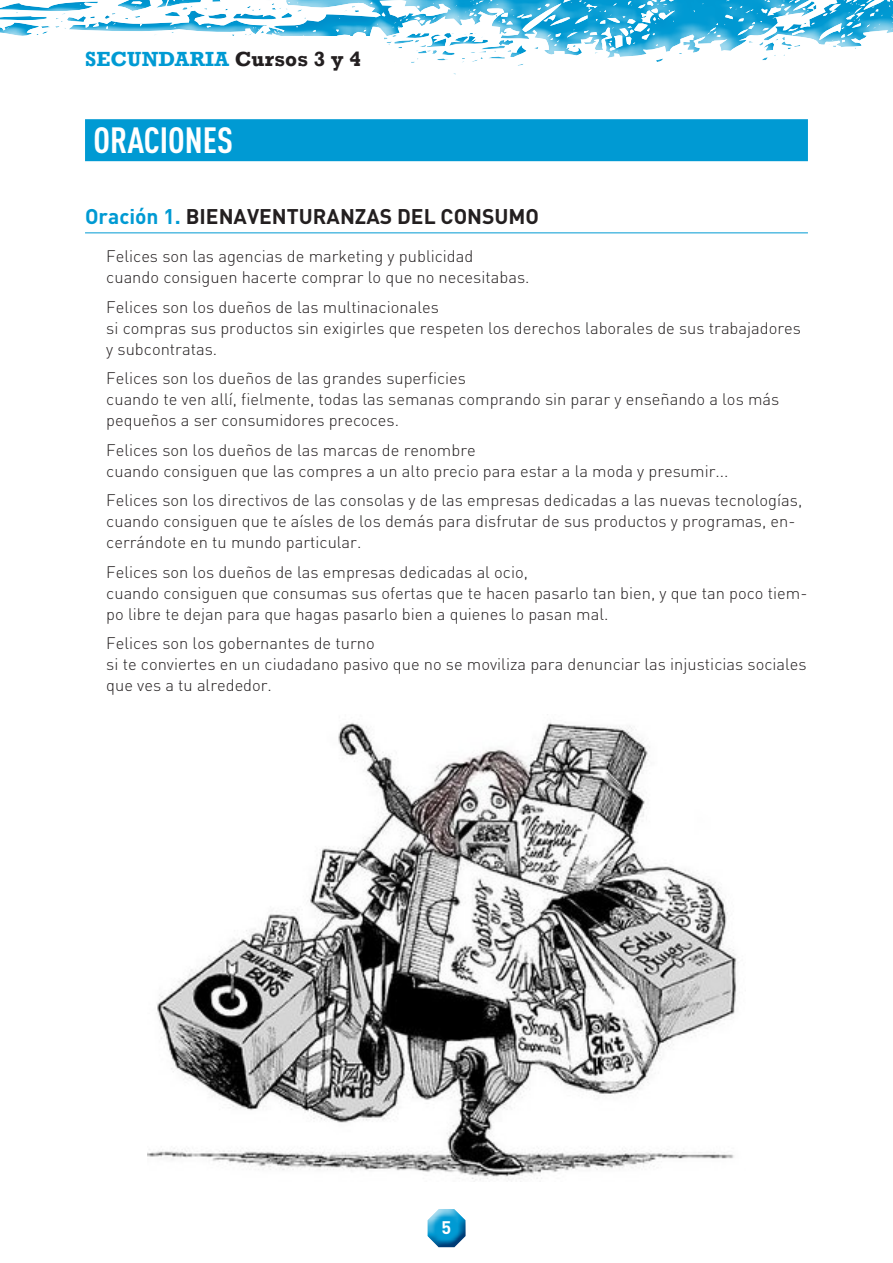
<style>
.page{position:relative;width:893px;height:1263px;background:#fff}
.page>*{position:absolute;margin:0;border:0;box-sizing:border-box;transform-origin:0 0}
.t1{font:700 condensed 36px "DIN Pro";color:#fff}
.t2{font:700 21px "DIN";color:#231f20}
.t3{font:700 21px "Rockwell";letter-spacing:.01em;color:#009ad3}
.t4{font:700 18px "DIN Pro";color:#fff}
.t5{font:300 16.5px/21px "DIN";color:#231f20}
.s1{color:#231f20}
.s2{color:#009ad3}
</style>
<div class="page">
<div style="left:0;top:0;width:893px;height:76px;background:#bfe6f2;opacity:.75"></div>
<div style="left:85px;top:37px;width:298px;height:45px;background:#fff"></div>
<div style="left:427px;top:1206px;width:40px;height:30px;background:#fff;opacity:.75"></div>
<div style="left:427px;top:1215px;width:40px;height:33px;background:#033068;opacity:.75"></div>
<div style="left:85px;top:119px;width:723px;height:42px;background:#009ad3"></div>
<hr style="left:85px;top:232px;width:723px;height:1px;background:#009ad3">
<img style="left:147px;top:722px;width:590px;height:458px">
<p class="t3" style="left:85px;top:47px;width:277px">SECUNDARIA <span class="s1">Cursos 3 y 4</span></p>
<h1 class="t1" style="left:94px;top:113px;width:141px">ORACIONES</h1>
<p class="t2" style="left:85px;top:203px;width:456px"><span class="s2">Oración 1.</span> BIENAVENTURANZAS DEL CONSUMO</p>
<p class="t5" style="left:106px;top:245px;width:425px">Felices son las agencias de marketing y publicidad cuando consiguen hacerte comprar lo que no necesitabas.</p>
<p class="t5" style="left:106px;top:296px;width:696px">Felices son los dueños de las multinacionales<br>si compras sus productos sin exigirles que respeten los derechos laborales de sus trabajadores y subcontratas.</p>
<p class="t5" style="left:106px;top:367px;width:674px">Felices son los dueños de las grandes superficies<br>cuando te ven allí, fielmente, todas las semanas comprando sin parar y enseñando a los más pequeños a ser consumidores precoces.</p>
<p class="t5" style="left:106px;top:439px;width:624px">Felices son los dueños de las marcas de renombre<br>cuando consiguen que las compres a un alto precio para estar a la moda y presumir...</p>
<p class="t5" style="left:106px;top:489px;width:697px">Felices son los directivos de las consolas y de las empresas dedicadas a las nuevas tecnologías, cuando consiguen que te aísles de los demás para disfrutar de sus productos y programas, en&shy;cerrándote en tu mundo particular.</p>
<p class="t5" style="left:106px;top:561px;width:703px">Felices son los dueños de las empresas dedicadas al ocio,<br>cuando consiguen que consumas sus ofertas que te hacen pasarlo tan bien, y que tan poco tiem&shy;po libre te dejan para que hagas pasarlo bien a quienes lo pasan mal.</p>
<p class="t5" style="left:106px;top:632px;width:702px">Felices son los gobernantes de turno<br>si te conviertes en un ciudadano pasivo que no se moviliza para denunciar las injusticias sociales que ves a tu alrededor.</p>
<p class="t4" style="left:442px;top:1215px;width:11px">5</p>
</div>
